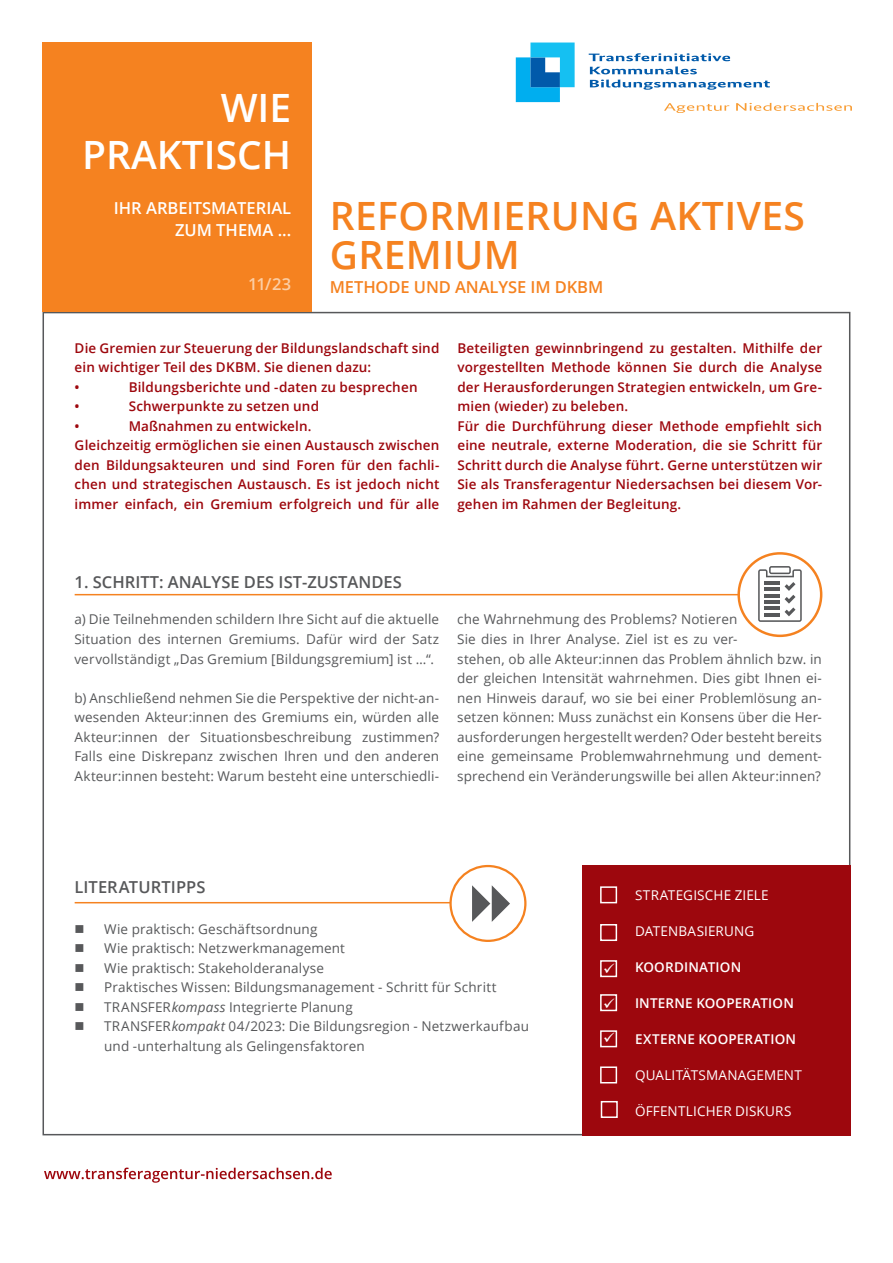
<style>
.page{position:relative;width:893px;height:1263px;background:#fff}
.page>*{position:absolute;margin:0;border:0;box-sizing:border-box;transform-origin:0 0}
.t1{font:600 39px/39px "Open Sans";letter-spacing:.01em;color:#f58220}
.t2{font:600 39px "Open Sans";color:#fff}
.Zwischenüberschrift{font:600 16.5px "Open Sans";color:#57585a}
.t3{font:600 16.5px "Open Sans";color:#fff}
.t4{font:600 16.5px "Open Sans";letter-spacing:-.005em;color:#f58220}
.Absatzformat_1_2{font:600 16.5px "Open Sans";color:#fccea5}
.Einführungstext{font:13.5px/19.5px "Open Sans";letter-spacing:.01em;color:#57585a}
.Einführungstext-2{font:600 13.5px/19.5px "Open Sans";letter-spacing:.01em;color:#9d070d;text-align:justify}
.t5{font:13.5px "Open Sans";letter-spacing:.01em;color:#fff}
.t6{font:600 13.5px "Open Sans";letter-spacing:.01em;color:#fff}
.s1{font-style:italic}
</style>
<div class="page">
<div style="left:43px;top:43px;width:269px;height:269px;background:#f58220"></div>
<svg style="left:664px;top:103px;width:65px;height:10px"></svg>
<svg style="left:736px;top:103px;width:116px;height:8px"></svg>
<svg style="left:589px;top:53px;width:141px;height:21px"></svg>
<svg style="left:590px;top:80px;width:180px;height:10px"></svg>
<svg style="left:516px;top:43px;width:59px;height:59px"></svg>
<svg style="left:44px;top:1167px;width:288px;height:16px"></svg>
<div style="left:583px;top:865px;width:268px;height:270px;background:#9d070d"></div>
<div style="left:600px;top:886px;width:17px;height:17px;border:2px solid #fff"></div>
<div style="left:600px;top:924px;width:17px;height:17px;border:2px solid #fff"></div>
<div style="left:600px;top:960px;width:17px;height:17px;border:2px solid #fff"></div>
<div style="left:600px;top:994px;width:17px;height:17px;border:2px solid #fff"></div>
<div style="left:600px;top:1030px;width:17px;height:17px;border:2px solid #fff"></div>
<div style="left:600px;top:1066px;width:17px;height:17px;border:2px solid #fff"></div>
<div style="left:601px;top:1101px;width:17px;height:17px;border:2px solid #fff"></div>
<div style="left:737px;top:552px;width:85px;height:85px;border:2px solid #f58220;border-radius:50%"></div>
<svg style="left:758px;top:566px;width:44px;height:56px"></svg>
<hr style="left:764px;top:581px;width:16px;height:3px;background:#57585a">
<hr style="left:764px;top:588px;width:16px;height:3px;background:#57585a">
<hr style="left:764px;top:594px;width:16px;height:3px;background:#57585a">
<hr style="left:764px;top:600px;width:16px;height:3px;background:#57585a">
<hr style="left:764px;top:607px;width:16px;height:3px;background:#57585a">
<hr style="left:764px;top:613px;width:16px;height:3px;background:#57585a">
<hr style="left:75px;top:594px;width:663px;height:1px;background:#f58220">
<hr style="left:75px;top:902px;width:394px;height:1px;background:#f58220">
<div style="left:451px;top:866px;width:74px;height:75px;background:#fff;border-radius:50%"></div>
<div style="left:449px;top:865px;width:77px;height:77px;border:2px solid #f58220;border-radius:50%"></div>
<p class="t2" style="left:221px;top:81px;width:72px">WIE</p>
<p class="t2" style="left:82px;top:128px;width:211px">PRAKTISCH</p>
<p class="t3" style="left:114px;top:196px;width:179px">IHR ARBEITSMATERIAL</p>
<p class="t3" style="left:175px;top:219px;width:118px">ZUM THEMA ...</p>
<p class="Absatzformat_1_2" style="left:248px;top:272px;width:45px">11/23</p>
<p class="t1" style="left:330px;top:195px;width:477px">REFORMIERUNG AKTIVES<br>GREMIUM</p>
<p class="t4" style="left:330px;top:275px;width:275px">METHODE UND ANALYSE IM DKBM</p>
<p class="Einführungstext-2" style="left:75px;top:338px;width:366px">Die Gremien zur Steuerung der Bildungslandschaft sind ein wichtiger Teil des DKBM. Sie dienen dazu:</p>
<p class="Einführungstext-2" style="left:75px;top:377px;width:7px">•</p>
<p class="Einführungstext-2" style="left:129px;top:377px;width:290px">Bildungsberichte und -daten zu besprechen</p>
<p class="Einführungstext-2" style="left:75px;top:396px;width:7px">•</p>
<p class="Einführungstext-2" style="left:129px;top:396px;width:192px">Schwerpunkte zu setzen und</p>
<p class="Einführungstext-2" style="left:75px;top:416px;width:7px">•</p>
<p class="Einführungstext-2" style="left:129px;top:416px;width:184px">Maßnahmen zu entwickeln.</p>
<p class="Einführungstext-2" style="left:75px;top:435px;width:366px">Gleichzeitig ermöglichen sie einen Austausch zwischen den Bildungsakteuren und sind Foren für den fachli&shy;chen und strategischen Austausch. Es ist jedoch nicht immer einfach, ein Gremium erfolgreich und für alle</p>
<p class="Einführungstext-2" style="left:457px;top:338px;width:366px">Beteiligten gewinnbringend zu gestalten. Mithilfe der vorgestellten Methode können Sie durch die Analyse der Herausforderungen Strategien entwickeln, um Gre&shy;mien (wieder) zu beleben.</p>
<p class="Einführungstext-2" style="left:457px;top:416px;width:366px">Für die Durchführung dieser Methode empfiehlt sich eine neutrale, externe Moderation, die sie Schritt für Schritt durch die Analyse führt. Gerne unterstützen wir Sie als Transferagentur Niedersachsen bei diesem Vor&shy;gehen im Rahmen der Begleitung.</p>
<p class="Zwischenüberschrift" style="left:75px;top:570px;width:329px">1. SCHRITT: ANALYSE DES IST-ZUSTANDES</p>
<p class="Einführungstext" style="left:74px;top:609px;width:366px;text-align:justify">a) Die Teilnehmenden schildern Ihre Sicht auf die aktuelle Situation des internen Gremiums. Dafür wird der Satz vervollständigt „Das Gremium [Bildungsgremium] ist …“.</p>
<p class="Einführungstext" style="left:74px;top:687px;width:366px;text-align:justify">b) Anschließend nehmen Sie die Perspektive der nicht-an&shy;wesenden Akteur:innen des Gremiums ein, würden alle Akteur:innen der Situationsbeschreibung zustimmen?<br>Falls eine Diskrepanz zwischen Ihren und den anderen Akteur:innen besteht: Warum besteht eine unterschiedli-</p>
<p class="Einführungstext" style="left:457px;top:609px;width:366px">che Wahrnehmung des Problems? Notieren<br>Sie dies in Ihrer Analyse. Ziel ist es zu ver-<br>stehen, ob alle Akteur:innen das Problem ähnlich bzw. in der gleichen Intensität wahrnehmen. Dies gibt Ihnen ei&shy;nen Hinweis darauf, wo sie bei einer Problemlösung an&shy;setzen können: Muss zunächst ein Konsens über die Her&shy;ausforderungen hergestellt werden? Oder besteht bereits eine gemeinsame Problemwahrnehmung und dement&shy;sprechend ein Veränderungswille bei allen Akteur:innen?</p>
<p class="Zwischenüberschrift" style="left:74px;top:876px;width:132px">LITERATURTIPPS</p>
<p class="Einführungstext" style="left:104px;top:919px;width:215px">Wie praktisch: Geschäftsordnung</p>
<p class="Einführungstext" style="left:104px;top:938px;width:242px">Wie praktisch: Netzwerkmanagement</p>
<p class="Einführungstext" style="left:104px;top:958px;width:221px">Wie praktisch: Stakeholderanalyse</p>
<p class="Einführungstext" style="left:104px;top:977px;width:394px">Praktisches Wissen: Bildungsmanagement - Schritt für Schritt</p>
<p class="Einführungstext" style="left:104px;top:997px;width:250px">TRANSFER<span class="s1">kompass</span> Integrierte Planung</p>
<p class="Einführungstext" style="left:104px;top:1016px;width:426px">TRANSFER<span class="s1">kompakt</span> 04/2023: Die Bildungsregion - Netzwerkaufbau und -unterhaltung als Gelingensfaktoren</p>
<p class="t5" style="left:635px;top:886px;width:135px">STRATEGISCHE ZIELE</p>
<p class="t5" style="left:635px;top:922px;width:121px">DATENBASIERUNG</p>
<p class="t6" style="left:635px;top:958px;width:108px">KOORDINATION</p>
<p class="t6" style="left:635px;top:994px;width:160px">INTERNE KOOPERATION</p>
<p class="t6" style="left:635px;top:1030px;width:163px">EXTERNE KOOPERATION</p>
<p class="t5" style="left:635px;top:1066px;width:168px">QUALITÄTSMANAGEMENT</p>
<p class="t5" style="left:635px;top:1102px;width:158px">ÖFFENTLICHER DISKURS</p>
</div>
